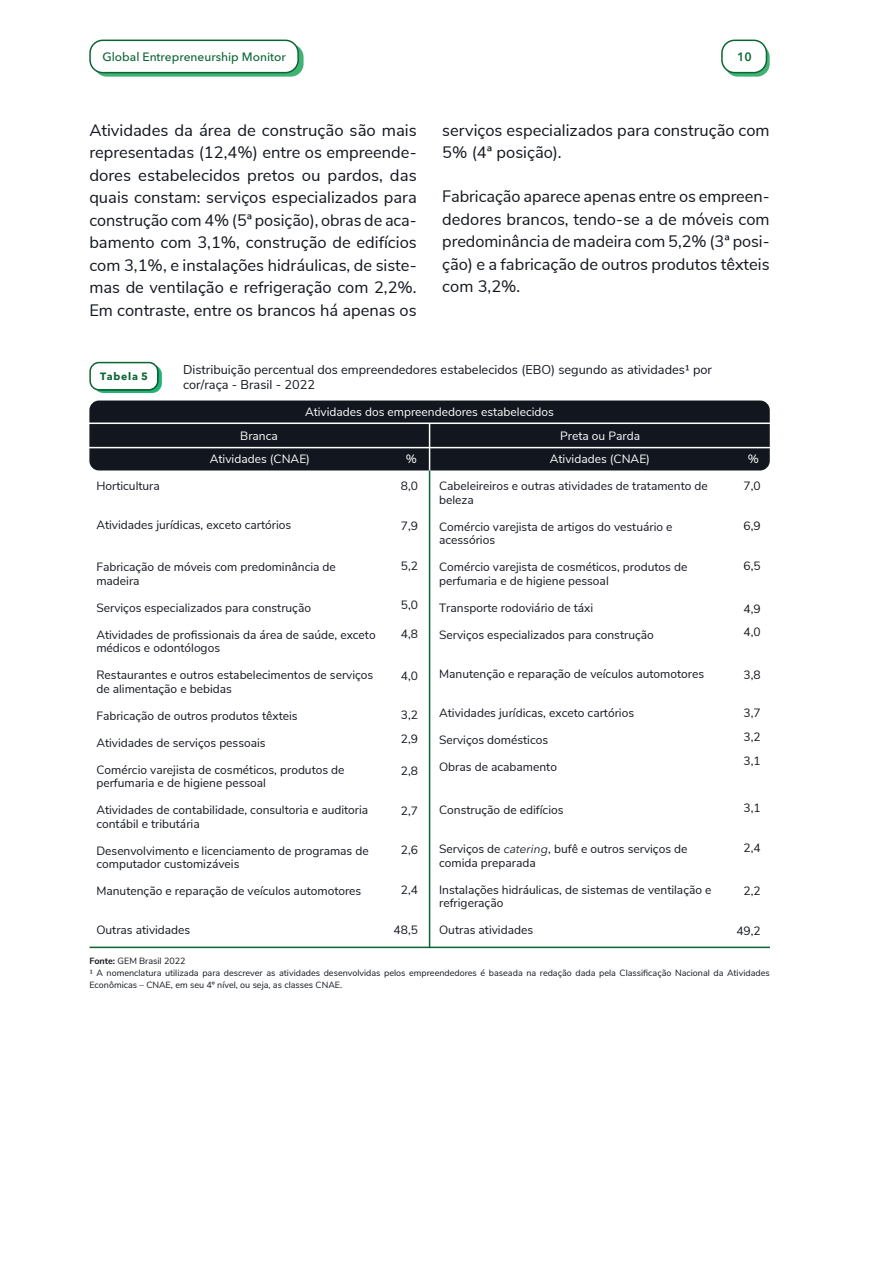
<style>
.page{position:relative;width:893px;height:1263px;background:#fff}
.page>*{position:absolute;margin:0;border:0;box-sizing:border-box;transform-origin:0 0}
.t1{font:16.5px/22.5px "Nunito Sans";color:#12171f;text-align:justify}
.t2{font:12.75px/15px "Nunito Sans";color:#12171f}
.t3{font:12px/13.5px "Nunito Sans";color:#12171f}
.t4{font:12px "Nunito Sans";color:#fff}
.t5{font:500 12px "Avenir Next LT Pro";color:#0c6535}
.t6{font:600 12px "Avenir Next LT Pro";color:#0c6535}
.t7{font:700 10.5px "Avenir Next LT Pro";letter-spacing:.07em;color:#0b6535}
.t8{font:9px/12px "Nunito Sans";color:#12171f}
.s1{font-family:"Avenir Next LT Pro";font-style:italic}
.s2{font-weight:700}
</style>
<div class="page">
<svg style="left:725px;top:44px;width:45px;height:33px"></svg>
<svg style="left:94px;top:44px;width:210px;height:33px"></svg>
<div style="left:722px;top:40px;width:44px;height:33px;background:#fff;border-radius:13px"></div>
<div style="left:721px;top:40px;width:46px;height:33px;border:2px solid #0c6535;border-radius:13px"></div>
<div style="left:90px;top:40px;width:208px;height:33px;background:#fff;border-radius:13px"></div>
<div style="left:89px;top:40px;width:210px;height:33px;border:2px solid #0c6535;border-radius:13px"></div>
<div style="left:89px;top:400px;width:681px;height:70px;background:#12171f"></div>
<hr style="left:89px;top:422px;width:681px;height:2px;background:#fff">
<hr style="left:89px;top:447px;width:681px;height:1px;background:#fff">
<hr style="left:90px;top:946px;width:680px;height:2px;background:#0b6535">
<svg style="left:94px;top:365px;width:68px;height:28px"></svg>
<svg style="left:89px;top:362px;width:70px;height:28px"></svg>
<hr style="left:429px;top:423px;width:1px;height:47px;background:#fff">
<hr style="left:429px;top:471px;width:1px;height:476px;background:#0b6535">
<p class="t5" style="left:102px;top:47px;width:185px">Global Entrepreneurship Monitor</p>
<p class="t6" style="left:737px;top:47px;width:16px">10</p>
<p class="t1" style="left:89px;top:118px;width:329px">Atividades da área de construção são mais representadas (12,4%) entre os empreende&shy;dores estabelecidos pretos ou pardos, das quais constam: serviços especializados para construção com 4% (5ª posição), obras de aca&shy;bamento com 3,1%, construção de edifícios com 3,1%, e instalações hidráulicas, de siste&shy;mas de ventilação e refrigeração com 2,2%.<br>Em contraste, entre os brancos há apenas os</p>
<h1 class="t1" style="left:442px;top:118px;width:329px">serviços especializados para construção com<br>5% (4ª posição).</h1>
<h1 class="t1" style="left:442px;top:184px;width:329px">Fabricação aparece apenas entre os empreen&shy;dedores brancos, tendo-se a de móveis com predominância de madeira com 5,2% (3ª posi&shy;ção) e a fabricação de outros produtos têxteis com 3,2%.</h1>
<p class="t7" style="left:100px;top:367px;width:50px">Tabela 5</p>
<p class="t2" style="left:183px;top:361px;width:530px">Distribuição percentual dos empreendedores estabelecidos (EBO) segundo as atividades¹ por cor/raça - Brasil - 2022</p>
<p class="t4" style="left:305px;top:403px;width:250px">Atividades dos empreendedores estabelecidos</p>
<p class="t4" style="left:560px;top:427px;width:81px">Preta ou Parda</p>
<p class="t4" style="left:210px;top:450px;width:102px">Atividades (CNAE)</p>
<p class="t4" style="left:406px;top:450px;width:13px">%</p>
<p class="t4" style="left:550px;top:450px;width:102px">Atividades (CNAE)</p>
<p class="t4" style="left:748px;top:450px;width:13px">%</p>
<p class="t4" style="left:240px;top:427px;width:39px">Branca</p>
<p class="t3" style="left:96px;top:478px;width:65px">Horticultura</p>
<p class="t3" style="left:96px;top:517px;width:196px">Atividades jurídicas, exceto cartórios</p>
<p class="t3" style="left:96px;top:559px;width:241px">Fabricação de móveis com predominância de madeira</p>
<p class="t3" style="left:96px;top:600px;width:216px">Serviços especializados para construção</p>
<p class="t3" style="left:96px;top:627px;width:281px">Atividades de profissionais da área de saúde, exceto médicos e odontólogos</p>
<p class="t3" style="left:96px;top:667px;width:278px">Restaurantes e outros estabelecimentos de serviços de alimentação e bebidas</p>
<p class="t3" style="left:96px;top:708px;width:203px">Fabricação de outros produtos têxteis</p>
<p class="t3" style="left:96px;top:735px;width:171px">Atividades de serviços pessoais</p>
<p class="t3" style="left:96px;top:762px;width:250px">Comércio varejista de cosméticos, produtos de perfumaria e de higiene pessoal</p>
<p class="t3" style="left:96px;top:802px;width:273px">Atividades de contabilidade, consultoria e auditoria contábil e tributária</p>
<p class="t3" style="left:96px;top:843px;width:274px">Desenvolvimento e licenciamento de programas de computador customizáveis</p>
<p class="t3" style="left:96px;top:883px;width:266px">Manutenção e reparação de veículos automotores</p>
<p class="t3" style="left:96px;top:922px;width:95px">Outras atividades</p>
<p class="t3" style="left:401px;top:478px;width:19px">8,0</p>
<p class="t3" style="left:401px;top:518px;width:19px">7,9</p>
<p class="t3" style="left:401px;top:558px;width:19px">5,2</p>
<p class="t3" style="left:401px;top:598px;width:19px">5,0</p>
<p class="t3" style="left:401px;top:627px;width:19px">4,8</p>
<p class="t3" style="left:401px;top:668px;width:19px">4,0</p>
<p class="t3" style="left:401px;top:702px;width:19px;line-height:23.9px">3,2<br>2,9</p>
<p class="t3" style="left:401px;top:763px;width:19px">2,8</p>
<p class="t3" style="left:401px;top:803px;width:19px">2,7</p>
<p class="t3" style="left:401px;top:843px;width:19px">2,6</p>
<p class="t3" style="left:401px;top:882px;width:19px">2,4</p>
<p class="t3" style="left:394px;top:922px;width:26px">48,5</p>
<p class="t3" style="left:439px;top:479px;width:270px">Cabeleireiros e outras atividades de tratamento de beleza</p>
<p class="t3" style="left:439px;top:519px;width:235px">Comércio varejista de artigos do vestuário e acessórios</p>
<p class="t3" style="left:439px;top:560px;width:250px">Comércio varejista de cosméticos, produtos de perfumaria e de higiene pessoal</p>
<p class="t3" style="left:439px;top:600px;width:156px">Transporte rodoviário de táxi</p>
<p class="t3" style="left:439px;top:627px;width:216px">Serviços especializados para construção</p>
<p class="t3" style="left:439px;top:666px;width:266px">Manutenção e reparação de veículos automotores</p>
<p class="t3" style="left:439px;top:705px;width:196px">Atividades jurídicas, exceto cartórios</p>
<p class="t3" style="left:439px;top:732px;width:111px">Serviços domésticos</p>
<p class="t3" style="left:439px;top:759px;width:119px">Obras de acabamento</p>
<p class="t3" style="left:439px;top:803px;width:126px">Construção de edifícios</p>
<p class="t3" style="left:439px;top:842px;width:250px">Serviços de <span class="s1">catering</span>, bufê e outros serviços de comida preparada</p>
<p class="t3" style="left:439px;top:882px;width:274px">Instalações hidráulicas, de sistemas de ventilação e refrigeração</p>
<p class="t3" style="left:439px;top:923px;width:95px">Outras atividades</p>
<p class="t3" style="left:744px;top:479px;width:19px">7,0</p>
<p class="t3" style="left:744px;top:518px;width:19px">6,9</p>
<p class="t3" style="left:744px;top:558px;width:19px">6,5</p>
<p class="t3" style="left:744px;top:596px;width:19px;line-height:23.9px">4,9<br>4,0</p>
<p class="t3" style="left:744px;top:667px;width:19px">3,8</p>
<p class="t3" style="left:744px;top:700px;width:19px;line-height:23.9px;text-align:justify">3,7<br>3,2<br>3,1</p>
<p class="t3" style="left:744px;top:801px;width:19px">3,1</p>
<p class="t3" style="left:744px;top:840px;width:19px">2,4</p>
<p class="t3" style="left:744px;top:883px;width:19px">2,2</p>
<p class="t3" style="left:736px;top:923px;width:26px">49,2</p>
<p class="t8" style="left:89px;top:954px;width:682px"><span class="s2">Fonte:</span> GEM Brasil 2022<br>¹ A nomenclatura utilizada para descrever as atividades desenvolvidas pelos empreendedores é baseada na redação dada pela Classificação Nacional da Atividades<br>Econômicas – CNAE, em seu 4º nível, ou seja, as classes CNAE.</p>
</div>
